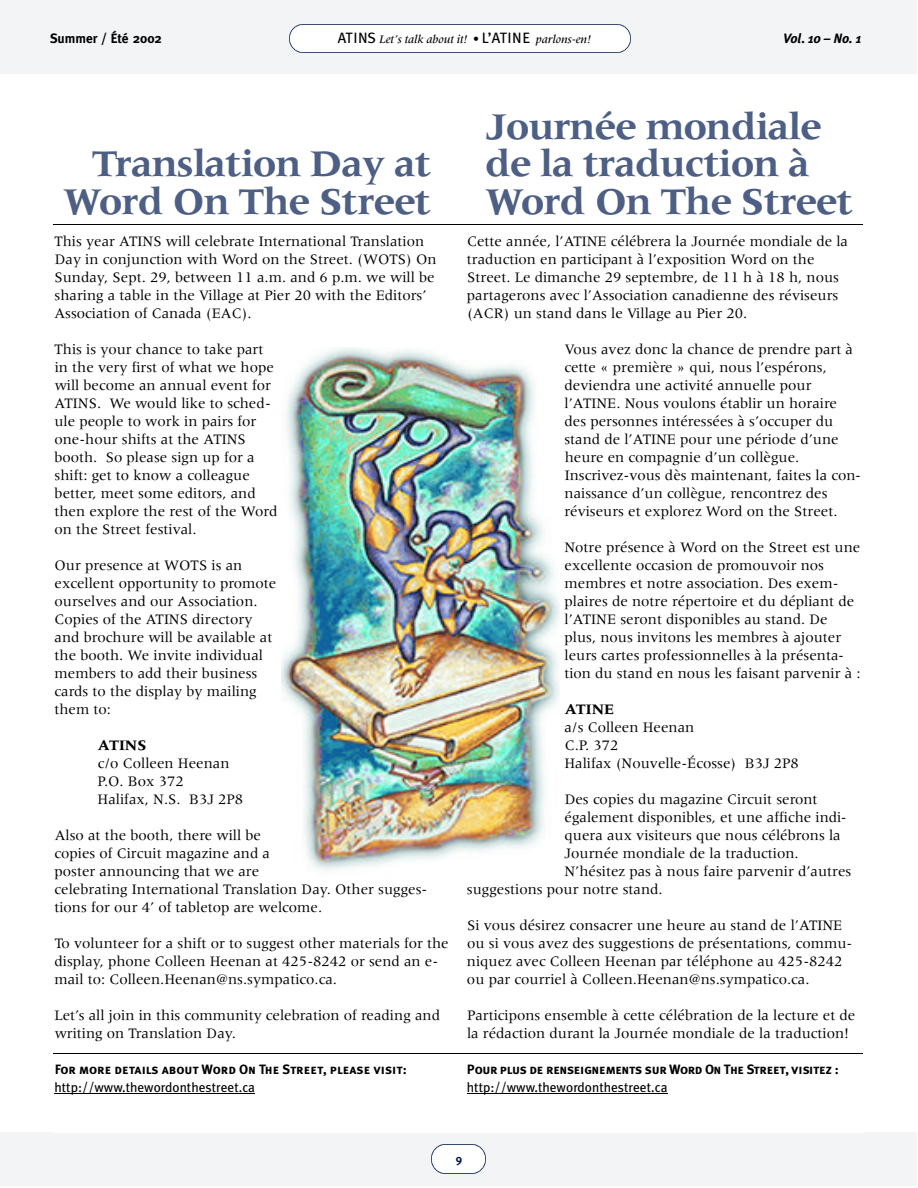
<style>
.page{position:relative;width:918px;height:1188px;background:#fff}
.page>*{position:absolute;margin:0;border:0;box-sizing:border-box;transform-origin:0 0}
.t1{font:700 39px/37.5px "Meridien";letter-spacing:-.03em;color:#4d5f84;text-align:right}
.t2{font:15px/18px "Meridien";color:#000}
.t3{font:700 15px "Meridien";color:#000}
.t4{font:13.5px "Meta Plus";color:#000}
.t5{font:13.5px "Meta Plus Bold Caps";letter-spacing:-.03em;color:#000}
.t6{font:13.5px "Meta Plus Bold Caps";color:#000}
.t7{font:700 13.5px "Meta";color:#000}
.t8{font:italic 700 13.5px "Meta Plus";letter-spacing:-.015em;color:#000}
.t9{font:italic 500 12px "Meridien";color:#000}
.t10{font:700 11.7px "Meta Plus";color:#001a4f}
.s1{font-family:"Meta Plus Book Caps";font-weight:400;font-style:normal;font-size:15px}
.s2{font-family:"Meta Plus";font-weight:400;font-style:normal}
</style>
<div class="page">
<div style="left:0;top:1132px;width:917px;height:54px;background:#f2f4f6"></div>
<div style="left:0;top:0;width:917px;height:73px;background:#f2f4f6"></div>
<img style="left:432px;top:1145px;width:54px;height:28px">
<div style="left:53px;top:93px;width:810px;height:1040px;background:#fff"></div>
<hr style="left:54px;top:1094px;width:68px;height:1px;background:#000">
<hr style="left:122px;top:1094px;width:43px;height:1px;background:#000">
<hr style="left:165px;top:1094px;width:55px;height:1px;background:#000">
<hr style="left:220px;top:1094px;width:35px;height:1px;background:#000">
<hr style="left:467px;top:1094px;width:67px;height:1px;background:#000">
<hr style="left:534px;top:1094px;width:44px;height:1px;background:#000">
<hr style="left:578px;top:1094px;width:55px;height:1px;background:#000">
<hr style="left:633px;top:1094px;width:35px;height:1px;background:#000">
<img style="left:289px;top:24px;width:342px;height:29px">
<img style="left:282px;top:347px;width:277px;height:524px">
<hr style="left:53px;top:224px;width:810px;height:1px;background:#000">
<hr style="left:53px;top:1053px;width:810px;height:1px;background:#000">
<p class="t7" style="left:50px;top:33px;width:113px">Summer / Été 2002</p>
<p class="t8" style="left:783px;top:33px;width:80px">Vol. 10 – No. 1</p>
<p class="t9" style="left:338px;top:35px;width:255px"><span class="s1">ATINS</span> Let’s talk about it! <span class="s2">•</span> <span class="s1">L’ATINE</span> parlons-en!</p>
<h1 class="t1" style="left:63px;top:148px;width:370px">Translation Day at<br>Wo rd On The Stre e t</h1>
<p class="t2" style="left:54px;top:234px;width:384px">This year ATINS will celebrate International Translation Day in conjunction with Word on the Street. (WOTS) On Sunday, Sept. 29, between 11 a.m. and 6 p.m. we will be sharing a table in the Village at Pier 20 with the Editors’ Association of Canada (EAC).</p>
<p class="t2" style="left:54px;top:342px;width:225px">This is your chance to take part in the very first of what we hope will become an annual event for<br>ATINS. We would like to sched&shy;ule people to work in pairs for one-hour shifts at the ATINS booth. So please sign up for a shift: get to know a colleague better, meet some editors, and then explore the rest of the Word on the Street festival.</p>
<p class="t2" style="left:54px;top:558px;width:224px">Our presence at WOTS is an excellent opportunity to promote ourselves and our Association.<br>Copies of the ATINS directory and brochure will be available at the booth. We invite individual members to add their business cards to the display by mailing them to:</p>
<p class="t3" style="left:98px;top:740px;width:50px">ATINS</p>
<p class="t2" style="left:98px;top:756px;width:147px">c/o Colleen Heenan<br>P.O. Box 372<br>Halifax, N.S. B3J 2P8</p>
<p class="t2" style="left:54px;top:828px;width:374px">Also at the booth, there will be<br>copies of Circuit magazine and a<br>poster announcing that we are<br>celebrating International Translation Day. Other sugges&shy;tions for our 4’ of tabletop are welcome.</p>
<p class="t2" style="left:54px;top:936px;width:396px">To volunteer for a shift or to suggest other materials for the display, phone Colleen Heenan at 425-8242 or send an e&shy;mail to: Colleen.Heenan@ns.sympatico.ca.</p>
<p class="t2" style="left:54px;top:1008px;width:387px">Let’s all join in this community celebration of reading and writing on Translation Day.</p>
<p class="t6" style="left:55px;top:1064px;width:354px">For more details about Word On The Street, please visit:</p>
<p class="t4" style="left:55px;top:1082px;width:202px">http://www.thewordonthestreet.ca</p>
<h1 class="t1" style="left:485px;top:111px;width:370px;text-align:left">J o u rnée mondiale de la traduction à<br>Wo rd On The Stre e t</h1>
<p class="t2" style="left:467px;top:234px;width:383px">Cette année, l’ATINE célébrera la Journée mondiale de la traduction en participant à l’exposition Word on the Street. Le dimanche 29 septembre, de 11 h à 18 h, nous partagerons avec l’Association canadienne des réviseurs (ACR) un stand dans le Village au Pier 20.</p>
<p class="t2" style="left:564px;top:342px;width:298px">Vous avez donc la chance de prendre part à cette « première » qui, nous l’espérons, deviendra une activité annuelle pour l’ATINE. Nous voulons établir un horaire des personnes intéressées à s’occuper du stand de l’ATINE pour une période d’une heure en compagnie d’un collègue.<br>Inscrivez-vous dès maintenant, faites la con&shy;naissance d’un collègue, rencontrez des réviseurs et explorez Word on the Street.</p>
<p class="t2" style="left:564px;top:540px;width:298px">Notre présence à Word on the Street est une excellente occasion de promouvoir nos membres et notre association. Des exem&shy;plaires de notre répertoire et du dépliant de l’ATINE seront disponibles au stand. De plus, nous invitons les membres à ajouter leurs cartes professionnelles à la présenta&shy;tion du stand en nous les faisant parvenir à :</p>
<p class="t3" style="left:565px;top:704px;width:51px">ATINE</p>
<p class="t2" style="left:564px;top:720px;width:236px">a/s Colleen Heenan<br>C.P. 372<br>Halifax (Nouvelle-Écosse) B3J 2P8</p>
<p class="t2" style="left:565px;top:792px;width:254px">Des copies du magazine Circuit seront</p>
<p class="t2" style="left:565px;top:810px;width:284px">également disponibles, et une affiche indi-</p>
<p class="t2" style="left:565px;top:828px;width:278px">quera aux visiteurs que nous célébrons la</p>
<p class="t2" style="left:565px;top:846px;width:236px">Journée mondiale de la traduction.</p>
<p class="t2" style="left:564px;top:864px;width:288px">N’hésitez pas à nous faire parvenir d’autres</p>
<p class="t2" style="left:467px;top:882px;width:197px">suggestions pour notre stand.</p>
<p class="t2" style="left:467px;top:918px;width:387px">Si vous désirez consacrer une heure au stand de l’ATINE ou si vous avez des suggestions de présentations, commu&shy;niquez avec Colleen Heenan par téléphone au 425-8242 ou par courriel à Colleen.Heenan@ns.sympatico.ca.</p>
<p class="t2" style="left:467px;top:1008px;width:390px">Participons ensemble à cette célébration de la lecture et de la rédaction durant la Journée mondiale de la traduction!</p>
<p class="t5" style="left:467px;top:1064px;width:373px">Pour plus de renseignements sur Word On The Street, visitez :</p>
<p class="t4" style="left:467px;top:1082px;width:202px">http://www.thewordonthestreet.ca</p>
<p class="t10" style="left:456px;top:1154px;width:8px">9</p>
</div>
